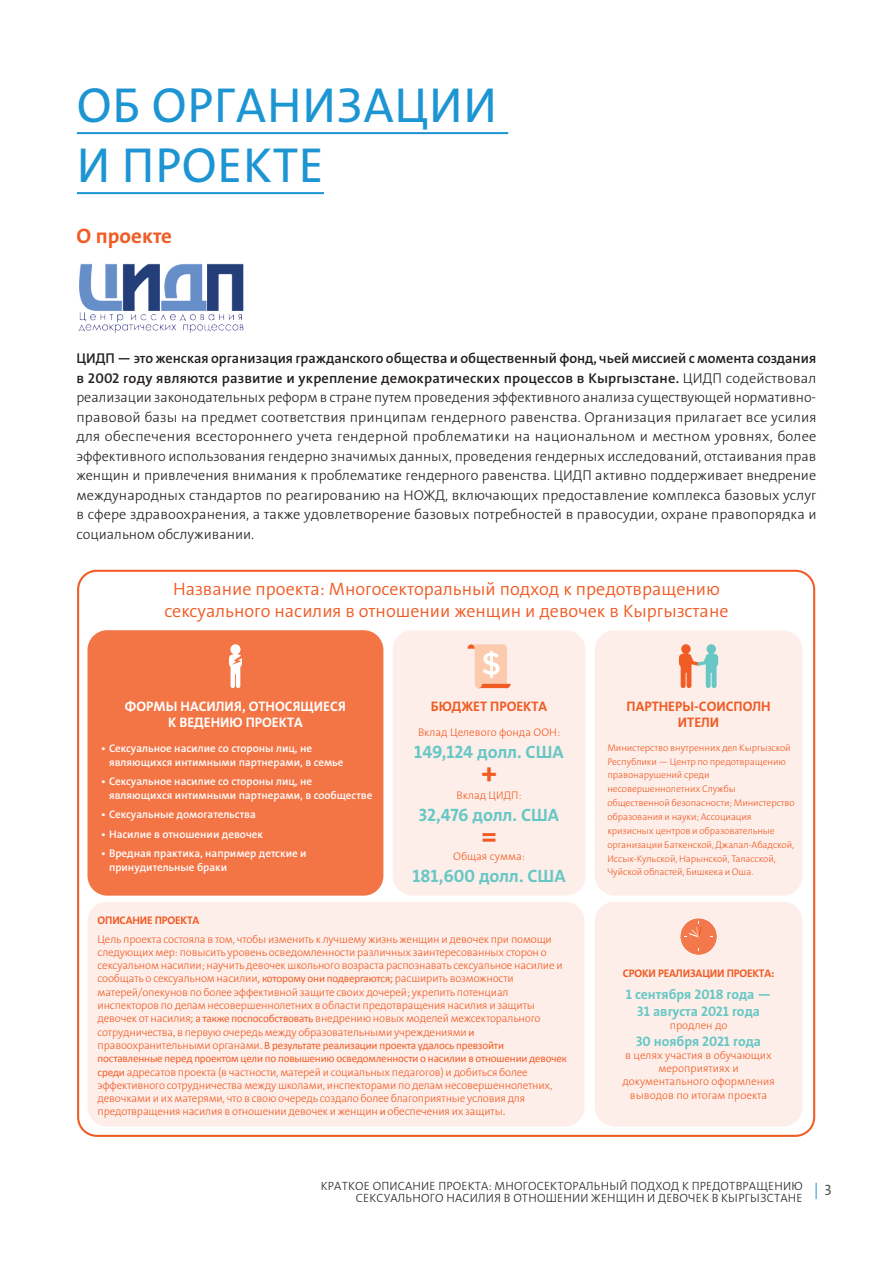
<style>
.page{position:relative;width:893px;height:1263px;background:#fff}
.page>*{position:absolute;margin:0;border:0;box-sizing:border-box;transform-origin:0 0}
.t1{font:49.5px/60px "Grundfos The Sans OT 5 R";letter-spacing:.015em;color:#1d95d3}
.t2{font:29.1px "Grundfos The Sans OT 7 B";color:#f15b24}
.t3{font:21px "Grundfos The Sans OT 7 B";color:#f15b24}
.t4{font:18px/21.6px "Grundfos The Sans OT 4 SL";color:#f15b24;text-align:center}
.t5{font:18px "Grundfos The Sans OT 7 B";color:#66c7c5}
.t6{font:15px "Grundfos The Sans OT 5 R";color:#57585a}
.t7{font:14.25px/19.5px "Grundfos The Sans OT 3 L";color:#231f20;text-align:justify}
.t8{font:14.25px/19.5px "Grundfos The Sans OT 6 SB";color:#231f20}
.t9{font:13.8px/16.6px "Grundfos The Sans OT 7 B";color:#66c7c5;text-align:center}
.t10{font:13.8px/16.6px "Grundfos The Sans OT 7 B";color:#fff;text-align:center}
.t11{font:13.8px/16.6px "Grundfos The Sans OT 7 B";color:#f15b24;text-align:center}
.t12{font:12px/12px "Grundfos The Sans OT 3 L";letter-spacing:.015em;color:#231f20;text-align:right}
.t13{font:11.1px/13.4px "Grundfos The Sans OT 3 L";letter-spacing:-.015em;color:#f15b24}
.t14{font:11.1px/13.8px "Grundfos The Sans OT 6 SB";color:#fff}
.t15{font:11.1px/13.4px "Calibri";letter-spacing:-.015em;color:#f15b24}
.t16{font:11.1px "Grundfos The Sans OT 7 B";letter-spacing:-.015em;color:#f15b24}
.t17{font:9.75px/13.8px "Grundfos The Sans OT 3 L";letter-spacing:-.01em;color:#f15b24}
.s1{font-family:"Grundfos The Sans OT 3 L"}
.s2{font-family:"Calibri"}
</style>
<div class="page">
<svg style="left:816px;top:1183px;width:1px;height:16px"></svg>
<hr style="left:77px;top:132px;width:431px;height:2px;background:#1d95d3">
<hr style="left:77px;top:192px;width:247px;height:2px;background:#1d95d3">
<img style="left:78px;top:263px;width:166px;height:70px">
<svg style="left:78px;top:570px;width:737px;height:567px;fill:#fdeee9"></svg>
<div style="left:87px;top:630px;width:296px;height:266px;background:#f37445;border-radius:20px"></div>
<div style="left:393px;top:630px;width:192px;height:266px;background:#fdeee9;border-radius:20px"></div>
<div style="left:595px;top:630px;width:207px;height:266px;background:#fdeee9;border-radius:20px"></div>
<svg style="left:679px;top:644px;width:39px;height:44px"></svg>
<svg style="left:467px;top:644px;width:44px;height:45px"></svg>
<svg style="left:229px;top:644px;width:13px;height:44px"></svg>
<svg style="left:679px;top:917px;width:39px;height:39px;background:#f6a182"></svg>
<h1 class="t1" style="left:77px;top:75px;width:422px">ОБ ОРГАНИЗАЦИИ<br>И ПРОЕКТЕ</h1>
<h3 class="t3" style="left:77px;top:222px;width:97px">O проекте</h3>
<p class="t8" style="left:76px;top:349px;width:741px">ЦИДП — это женская организация гражданского общества и общественный фонд, чьей миссией с момента создания в 2002 году являются развитие и укрепление демократических процессов в Кыргызстане. <span class="s1">ЦИДП содействовал</span></p>
<p class="t7" style="left:76px;top:388px;width:742px">реализации законодательных реформ в стране путем проведения эффективного анализа существующей нормативно&shy;правовой базы на предмет соответствия принципам гендерного равенства. Организация прилагает все усилия для обеспечения всестороннего учета гендерной проблематики на национальном и местном уровнях, более эффективного использования гендерно значимых данных, проведения гендерных исследований, отстаивания прав женщин и привлечения внимания к проблематике гендерного равенства. ЦИДП активно поддерживает внедрение международных стандартов по реагированию на НОЖД, включающих предоставление комплекса базовых услуг в сфере здравоохранения, а также удовлетворение базовых потребностей в правосудии, охране правопорядка и социальном обслуживании.</p>
<h3 class="t4" style="left:164px;top:578px;width:566px">Название проекта: Многосекторальный подход к предотвращению сексуального насилия в отношении женщин и девочек в Кыргызстане</h3>
<p class="t10" style="left:125px;top:698px;width:223px">ФОРМЫ НАСИЛИЯ, ОТНОСЯЩИЕСЯ<br>К ВЕДЕНИЮ ПРОЕКТА</p>
<p class="t14" style="left:109px;top:741px;width:236px;text-indent:-8px">• Сексуальное насилие со стороны лиц, не являющихся интимными партнерами, в семье</p>
<p class="t14" style="left:109px;top:774px;width:265px;text-indent:-8px">• Сексуальное насилие со стороны лиц, не являющихся интимными партнерами, в сообществе</p>
<p class="t14" style="left:101px;top:807px;width:156px">• Сексуальные домогательства</p>
<p class="t14" style="left:101px;top:827px;width:163px">• Насилие в отношении девочек</p>
<p class="t14" style="left:109px;top:846px;width:199px;text-indent:-8px">• Вредная практика, например детские и принудительные браки</p>
<p class="t11" style="left:431px;top:698px;width:118px">БЮДЖЕТ ПРОЕКТА</p>
<p class="t13" style="left:418px;top:726px;width:144px">Вклад Целевого фонда ООН:</p>
<h3 class="t5" style="left:414px;top:740px;width:151px">149,124 долл. США</h3>
<h2 class="t2" style="left:481px;top:754px;width:17px">+</h2>
<p class="t13" style="left:457px;top:789px;width:67px">Вклад ЦИДП:</p>
<h3 class="t5" style="left:419px;top:803px;width:142px">32,476 долл. США</h3>
<h2 class="t2" style="left:481px;top:817px;width:17px">=</h2>
<p class="t13" style="left:453px;top:850px;width:73px">Общая сумма:</p>
<h3 class="t5" style="left:412px;top:864px;width:155px">181,600 долл. США</h3>
<p class="t16" style="left:98px;top:913px;width:103px">ОПИСАНИЕ ПРОЕКТА</p>
<p class="t13" style="left:98px;top:932px;width:467px">Цель проекта состояла в том, чтобы изменить к лучшему жизнь женщин и девочек при помощи следующих мер: повысить уровень осведомленности различных заинтересованных сторон о сексуальном насилии; научить девочек школьного возраста распознавать сексуальное насилие и сообщать о сексуальном насилии<span class="s2">, которому они подвергаются;</span> расширить возможности матерей/опекунов по более эффективной защите своих дочерей; укрепить потенциал инспекторов по делам несовершеннолетних в области предотвращения насилия и защиты девочек от насилия<span class="s2">; а также поспособствовать</span> внедрению новых моделей межсекторального сотрудничества, в первую очередь между образовательными учреждениями <span class="s2">и</span></p>
<p class="t15" style="left:98px;top:1038px;width:471px"><span class="s1">правоохранительными органами</span>. В результате реализации проекта удалось превзойти поставленные перед проектом цели по повышению осведомленности о насилии в отношении девочек</p>
<p class="t13" style="left:98px;top:1065px;width:456px"><span class="s2">среди</span> адресатов проекта (в частности, матерей и социальных педагогов) и добиться более эффективного сотрудничества между школами, инспекторами по делам несовершеннолетних, девочками и их матерями, что в свою очередь создало более благоприятные условия для предотвращения насилия в отношении девочек и женщин <span class="s2">и</span> обеспечения их защиты<span class="s2">.</span></p>
<p class="t11" style="left:626px;top:698px;width:146px">ПАРТНЕРЫ-СОИСПОЛН<br>ИТЕЛИ</p>
<p class="t17" style="left:607px;top:740px;width:189px">Министерство внутренних дел Кыргызской Республики — Центр по предотвращению правонарушений среди несовершеннолетних Службы общественной безопасности; Министерство образования и науки; Ассоциация кризисных центров и образовательные организации Баткенской, Джалал-Абадской, Иссык-Кульской, Нарынской, Таласской, Чуйской областей, Бишкека и Оша.</p>
<p class="t16" style="left:623px;top:966px;width:153px">СРОКИ РЕАЛИЗАЦИИ ПРОЕКТА:</p>
<p class="t9" style="left:626px;top:986px;width:147px">1 сентября 2018 года —<br>31 августа 2021 года</p>
<p class="t13" style="left:670px;top:1018px;width:59px">продлен до</p>
<p class="t9" style="left:636px;top:1033px;width:127px">30 ноября 2021 года</p>
<p class="t13" style="left:622px;top:1048px;width:154px;text-align:center">в целях участия в обучающих мероприятиях и документального оформления выводов по итогам проекта</p>
<p class="t12" style="left:321px;top:1180px;width:483px">КРАТКОЕ ОПИСАНИЕ ПРОЕКТА: МНОГОСЕКТОРАЛЬНЫЙ ПОДХОД К ПРЕДОТВРАЩЕНИЮ<br>СЕКСУАЛЬНОГО НАСИЛИЯ В ОТНОШЕНИИ ЖЕНЩИН И ДЕВОЧЕК В КЫРГЫЗСТАНЕ</p>
<h3 class="t6" style="left:824px;top:1180px;width:9px">3</h3>
</div>
